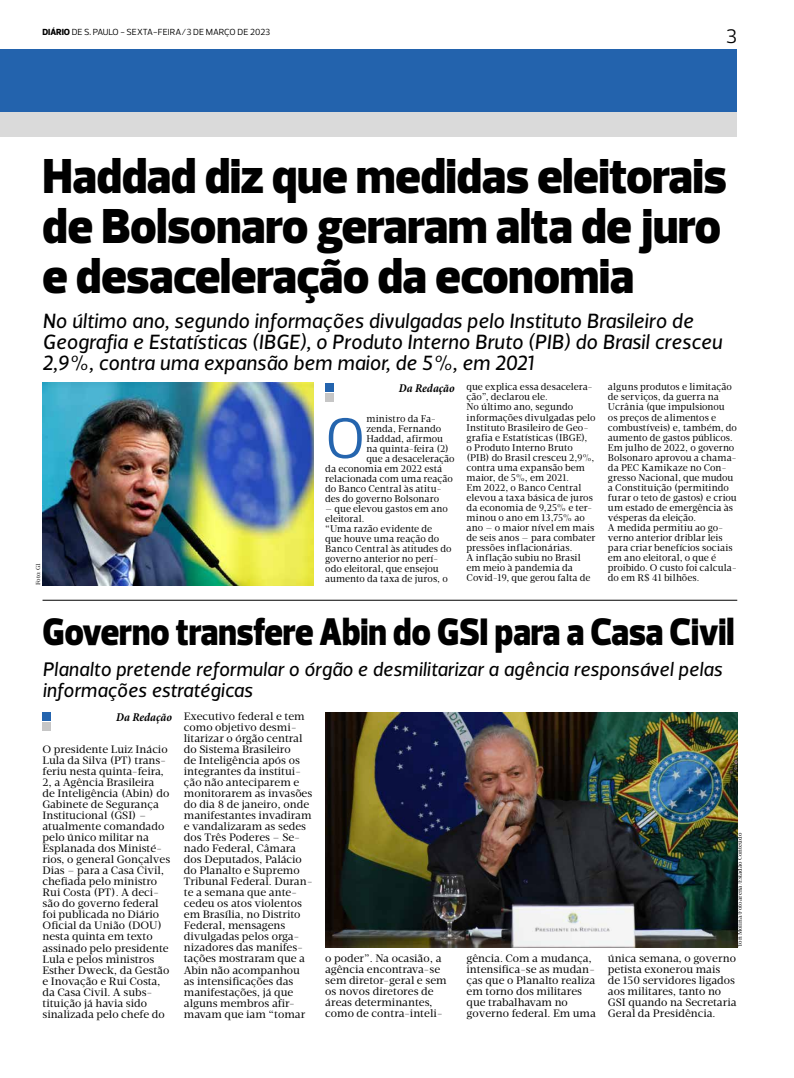
<style>
.page{position:relative;width:794px;height:1078px;background:#fff}
.page>*{position:absolute;margin:0;border:0;box-sizing:border-box;transform-origin:0 0}
.t1{font:58px "Prelo";color:#2565ae}
.t2{font:900 50px/50px "Prelo";color:#000;text-align:justify;scale:.95 1}
.t3{font:900 39px "Prelo";color:#000;scale:.89 1}
.t4{font:italic 21px/21px "Velino Sans";color:#000}
.t5{font:italic 20px/21px "Velino Sans";color:#000}
.t6{font:20px "Prelo";color:#000}
.t7{font:italic 700 condensed 12px "Minion Pro";letter-spacing:-.005em;color:#000}
.t8{font:11px/11px "Velino Text";color:#000}
.t9{font:10px/10px "Velino Text";color:#000;scale:.96 1}
.t10{font:9px "Prelo";color:#000}
.t11{font:6px "Velino Text";color:#000}
.s1{font-weight:800}
</style>
<div class="page">
<div style="left:0;top:50px;width:737px;height:62px;background:#2363ad"></div>
<div style="left:0;top:112px;width:737px;height:25px;background:#dadada"></div>
<div style="left:325px;top:393px;width:8px;height:8px;background:#c6c6c6"></div>
<div style="left:325px;top:383px;width:8px;height:8px;background:#2464ae"></div>
<hr style="left:43px;top:600px;width:694px;height:1px;background:#000">
<div style="left:43px;top:722px;width:8px;height:8px;background:#c6c6c6"></div>
<div style="left:43px;top:712px;width:8px;height:8px;background:#2464ae"></div>
<img style="left:43px;top:383px;width:270px;height:202px">
<img style="left:325px;top:712px;width:412px;height:235px">
<p class="t10" style="left:43px;top:27px;width:229px"><span class="s1">DIÁRIO</span> DE S. PAULO - SEXTA-FEIRA/3 DE MARÇO DE 2023</p>
<h3 class="t6" style="left:726px;top:24px;width:13px">3</h3>
<h2 class="t2" style="left:43px;top:151px;width:721px">Haddad diz que medidas eleitorais de Bolsonaro geraram alta de juro e desaceleração da economia</h2>
<h3 class="t4" style="left:43px;top:310px;width:681px">No último ano, segundo informações divulgadas pelo Instituto Brasileiro de<br>Geografia e Estatísticas (IBGE), o Produto Interno Bruto (PIB) do Brasil cresceu<br>2,9%, contra uma expansão bem maior, de 5%, em 2021</h3>
<p class="t11" style="left:35px;top:585px;width:24px;rotate:-90deg">Foto: G1</p>
<p class="t7" style="left:399px;top:379px;width:57px">Da Redação</p>
<p class="t9" style="left:366px;top:414px;width:74px">ministro da Fa-</p>
<p class="t9" style="left:366px;top:424px;width:79px">zenda, Fernando</p>
<p class="t9" style="left:366px;top:434px;width:81px">Haddad, afirmou</p>
<p class="t9" style="left:366px;top:444px;width:88px">na quinta-feira (2)</p>
<p class="t9" style="left:366px;top:454px;width:93px">que a desaceleração</p>
<p class="t9" style="left:325px;top:464px;width:123px">da economia em 2022 está</p>
<p class="t9" style="left:325px;top:474px;width:135px">relacionada com uma reação</p>
<p class="t9" style="left:325px;top:484px;width:123px">do Banco Central às atitu-</p>
<p class="t9" style="left:325px;top:494px;width:120px">des do governo Bolsonaro</p>
<p class="t9" style="left:325px;top:504px;width:133px">— que elevou gastos em ano eleitoral.<br>“Uma razão evidente de<br>que houve uma reação do<br>Banco Central às atitudes do governo anterior no perí&shy;odo eleitoral, que ensejou aumento da taxa de juros, o</p>
<h1 class="t1" style="left:325px;top:402px;width:42px">O</h1>
<p class="t9" style="left:466px;top:382px;width:136px">que explica essa desacelera&shy;ção”, declarou ele.<br>No último ano, segundo informações divulgadas pelo<br>Instituto Brasileiro de Geo&shy;grafia e Estatísticas (IBGE),<br>o Produto Interno Bruto (PIB) do Brasil cresceu 2,9%, contra uma expansão bem maior, de 5%, em 2021.<br>Em 2022, o Banco Central elevou a taxa básica de juros da economia de 9,25% e ter&shy;minou o ano em 13,75% ao ano — o maior nível em mais de seis anos — para combater pressões inflacionárias.<br>A inflação subiu no Brasil em meio à pandemia da<br>Covid-19, que gerou falta de</p>
<p class="t9" style="left:608px;top:382px;width:136px">alguns produtos e limitação de serviços, da guerra na<br>Ucrânia (que impulsionou<br>os preços de alimentos e combustíveis) e, também, do aumento de gastos públicos.<br>Em julho de 2022, o governo<br>Bolsonaro aprovou a chama&shy;da PEC Kamikaze no Con&shy;gresso Nacional, que mudou a Constituição (permitindo furar o teto de gastos) e criou um estado de emergência às vésperas da eleição.<br>A medida permitiu ao go&shy;verno anterior driblar leis para criar benefícios sociais em ano eleitoral, o que é proibido. O custo foi calcula&shy;do em R$ 41 bilhões.</p>
<h3 class="t3" style="left:43px;top:607px;width:779px">Governo transfere Abin do GSI para a Casa Civil</h3>
<h3 class="t5" style="left:43px;top:658px;width:681px">Planalto pretende reformular o órgão e desmilitarizar a agência responsável pelas informações estratégicas</h3>
<p class="t7" style="left:116px;top:708px;width:57px">Da Redação</p>
<p class="t8" style="left:43px;top:744px;width:129px">O presidente Luiz Inácio<br>Lula da Silva (PT) trans&shy;feriu nesta quinta-feira,<br>2, a Agência Brasileira<br>de Inteligência (Abin) do<br>Gabinete de Segurança<br>Institucional (GSI) – atualmente comandado pelo único militar na<br>Esplanada dos Ministé&shy;rios, o general Gonçalves<br>Dias – para a Casa Civil, chefiada pelo ministro<br>Rui Costa (PT). A deci&shy;são do governo federal foi publicada no Diário<br>Oficial da União (DOU) nesta quinta em texto assinado pelo presidente<br>Lula e pelos ministros<br>Esther Dweck, da Gestão e Inovação e Rui Costa, da Casa Civil. A subs&shy;tituição já havia sido sinalizada pelo chefe do</p>
<p class="t8" style="left:184px;top:711px;width:130px">Executivo federal e tem como objetivo desmi&shy;litarizar o órgão central do Sistema Brasileiro<br>de Inteligência após os integrantes da institui&shy;ção não anteciparem e monitorarem as invasões do dia 8 de janeiro, onde manifestantes invadiram e vandalizaram as sedes dos Três Poderes – Se&shy;nado Federal, Câmara dos Deputados, Palácio do Planalto e Supremo<br>Tribunal Federal. Duran&shy;te a semana que ante&shy;cedeu os atos violentos em Brasília, no Distrito<br>Federal, mensagens divulgadas pelos orga&shy;nizadores das manifes&shy;tações mostraram que a<br>Abin não acompanhou as intensificações das manifestações, já que alguns membros afir&shy;mavam que iam “tomar</p>
<p class="t11" style="left:736px;top:947px;width:116px;rotate:-90deg">Ton Molina/Fotoarena/Estadão Conteúdo</p>
<p class="t8" style="left:325px;top:952px;width:123px">o poder”. Na ocasião, a agência encontrava-se sem diretor-geral e sem os novos diretores de áreas determinantes, como de contra-inteli-</p>
<p class="t8" style="left:466px;top:952px;width:131px">gência. Com a mudança, intensifica-se as mudan&shy;ças que o Planalto realiza em torno dos militares que trabalhavam no governo federal. Em uma</p>
<p class="t8" style="left:608px;top:952px;width:130px">única semana, o governo petista exonerou mais<br>de 150 servidores ligados aos militares, tanto no<br>GSI quando na Secretaria<br>Geral da Presidência.</p>
</div>
